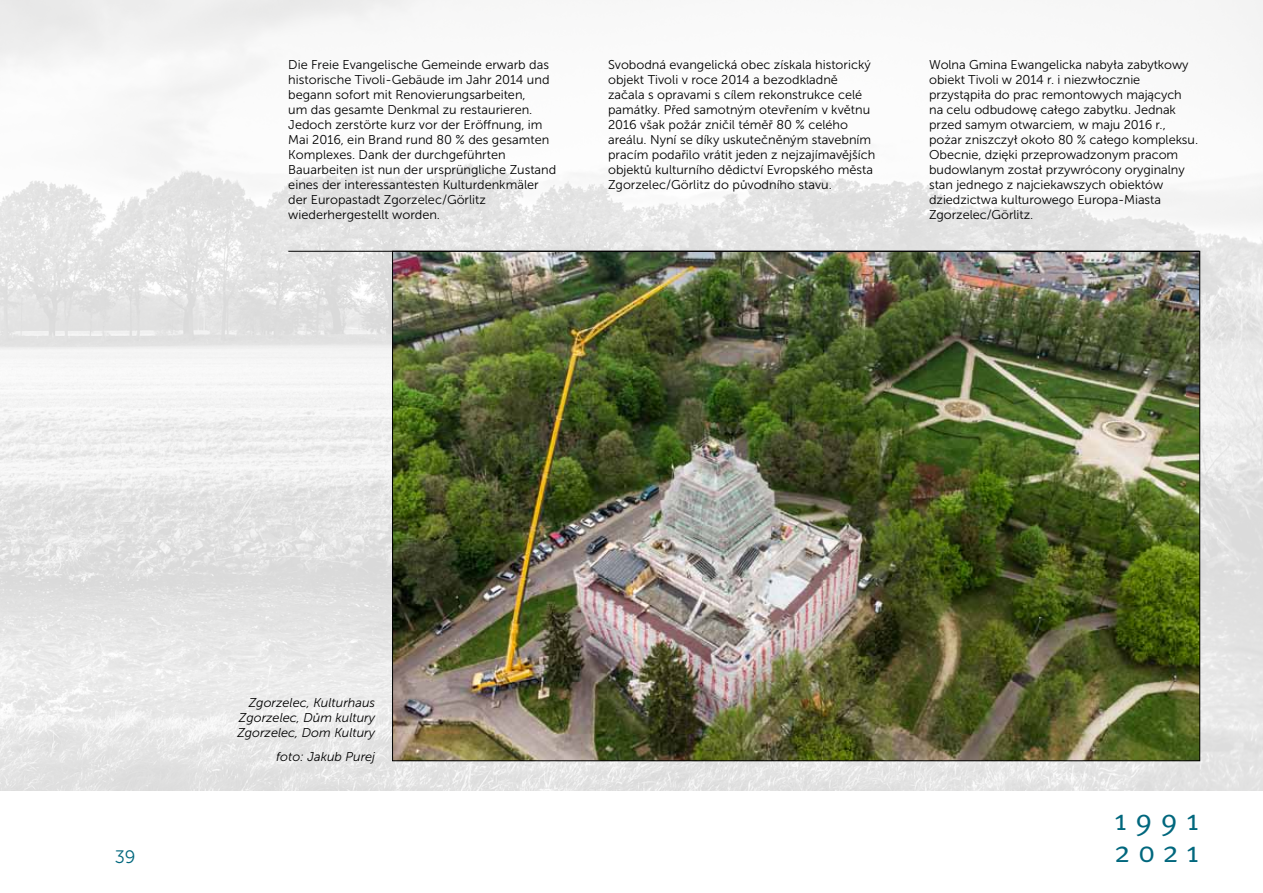
<style>
.page{position:relative;width:1263px;height:893px;background:#fff}
.page>*{position:absolute;margin:0;border:0;box-sizing:border-box;transform-origin:0 0}
.t1{font:30px/32.4px "Meta Pro";letter-spacing:.26em;color:#00677d}
.t2{font:18px "Museo Sans 300";color:#00677d}
.t3{font:12.75px/15px "Museo Sans 300";color:#000}
.t4{font:italic 12.75px/15.3px "Museo Sans 300";color:#000;text-align:justify}
</style>
<div class="page">
<img style="left:0;top:0;width:1263px;height:791px">
<img style="left:392px;top:250px;width:808px;height:511px">
<hr style="left:288px;top:251px;width:911px;height:1px;background:#000">
<p class="t3" style="left:288px;top:57px;width:270px">Die Freie Evangelische Gemeinde erwarb das historische Tivoli-Gebäude im Jahr 2014 und begann sofort mit Renovierungsarbeiten,<br>um das gesamte Denkmal zu restaurieren.<br>Jedoch zerstörte kurz vor der Eröffnung, im Mai 2016, ein Brand rund 80 % des gesamten Komplexes. Dank der durchgeführten Bauarbeiten ist nun der ursprüngliche Zustand eines der interessantesten Kulturdenkmäler der Europastadt Zgorzelec/Görlitz wiederhergestellt worden.</p>
<p class="t3" style="left:929px;top:57px;width:270px">Wolna Gmina Ewangelicka nabyła zabytkowy obiekt Tivoli w 2014 r. i niezwłocznie przystąpiła do prac remontowych mających na celu odbudowę całego zabytku. Jednak przed samym otwarciem, w maju 2016 r., pożar zniszczył około 80 % całego kompleksu.<br>Obecnie, dzięki przeprowadzonym pracom budowlanym został przywrócony oryginalny stan jednego z najciekawszych obiektów dziedzictwa kulturowego Europa-Miasta Zgorzelec/Görlitz.</p>
<p class="t3" style="left:608px;top:57px;width:269px">Svobodná evangelická obec získala historický objekt Tivoli v roce 2014 a bezodkladně začala s opravami s cílem rekonstrukce celé památky. Před samotným otevřením v květnu 2016 však požár zničil téměř 80 % celého areálu. Nyní se díky uskutečněným stavebním pracím podařilo vrátit jeden z nejzajímavějších objektů kulturního dědictví Evropského města Zgorzelec/Görlitz do původního stavu.</p>
<h2 class="t2" style="left:115px;top:847px;width:22px">39</h2>
<p class="t4" style="left:237px;top:695px;width:139px;text-indent:12px">Zgorzelec, Kulturhaus Zgorzelec, Dům kultury Zgorzelec, Dom Kultury</p>
<p class="t4" style="left:276px;top:749px;width:101px">foto: Jakub Purej</p>
<h1 class="t1" style="left:1114px;top:804px;width:87px">1991<br>2021</h1>
</div>
